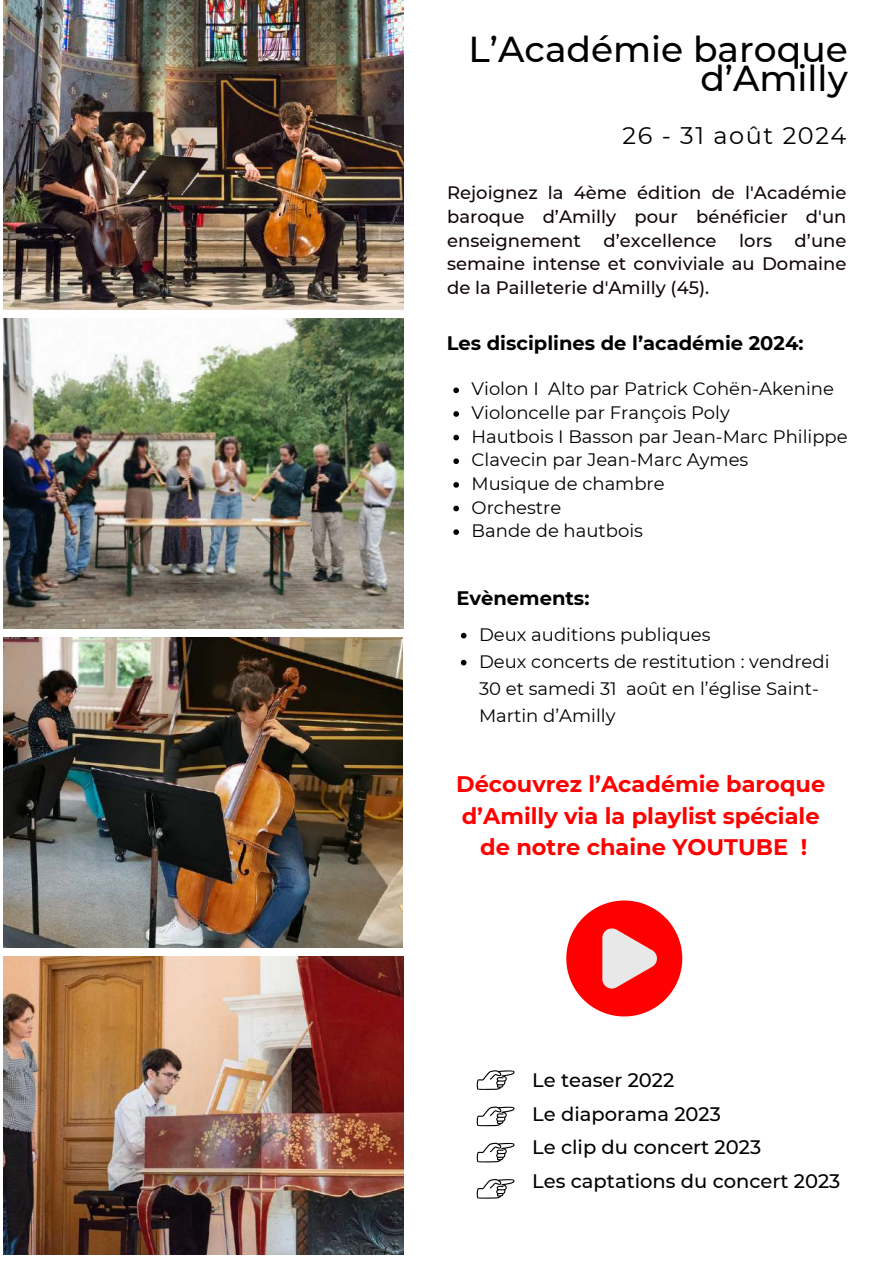
<style>
.page{position:relative;width:894px;height:1264px;background:#fff}
.page>*{position:absolute;margin:0;border:0;box-sizing:border-box;transform-origin:0 0}
.t1{font:500 36px/29.2px "Montserrat";color:#000;text-align:right}
.t2{font:24px "Montserrat";letter-spacing:.065em;color:#000}
.t3{font:700 22.5px/31.5px "Montserrat";color:#f00;text-align:center}
.t4{font:500 19.5px/33.8px "Montserrat";color:#000}
.t5{font:700 19.5px "Montserrat";color:#000}
.t6{font:18px/23.7px "Montserrat";color:#000}
.t7{font:500 18px/23.7px "Montserrat";color:#120809;text-align:justify}
</style>
<div class="page">
<img style="left:4px;top:638px;width:398px;height:309px">
<img style="left:4px;top:0;width:399px;height:310px">
<img style="left:4px;top:319px;width:399px;height:309px">
<img style="left:4px;top:956px;width:399px;height:298px">
<svg style="left:566px;top:900px;width:116px;height:116px"></svg>
<svg style="left:453px;top:387px;width:6px;height:6px"></svg>
<svg style="left:453px;top:411px;width:6px;height:6px"></svg>
<svg style="left:453px;top:435px;width:6px;height:5px"></svg>
<svg style="left:453px;top:458px;width:6px;height:6px"></svg>
<svg style="left:453px;top:482px;width:6px;height:5px"></svg>
<svg style="left:453px;top:505px;width:6px;height:6px"></svg>
<svg style="left:453px;top:529px;width:6px;height:6px"></svg>
<svg style="left:460px;top:633px;width:6px;height:5px"></svg>
<svg style="left:460px;top:660px;width:6px;height:5px"></svg>
<svg style="left:476px;top:1070px;width:38px;height:20px"></svg>
<svg style="left:476px;top:1106px;width:38px;height:20px"></svg>
<svg style="left:476px;top:1142px;width:38px;height:20px"></svg>
<svg style="left:476px;top:1179px;width:38px;height:19px"></svg>
<h1 class="t1" style="left:468px;top:35px;width:381px">L’Académie baroque d’Amilly</h1>
<h2 class="t2" style="left:622px;top:120px;width:225px">26 - 31 août 2024</h2>
<p class="t7" style="left:447px;top:181px;width:401px">Rejoignez la 4ème édition de l'Académie baroque d’Amilly pour bénéficier d'un enseignement</p>
<p class="t7" style="left:447px;top:228px;width:401px;text-indent:347px">d’une semaine intense et conviviale au Domaine de la Pailleterie d'Amilly (45).</p>
<p class="t7" style="left:603px;top:228px;width:115px">d’excellence</p>
<p class="t7" style="left:739px;top:228px;width:34px">lors</p>
<p class="t5" style="left:446px;top:331px;width:358px">Les disciplines de l’académie 2024:</p>
<p class="t6" style="left:471px;top:377px;width:377px">Violon I Alto par Patrick Cohën-Akenine<br>Violoncelle par François Poly<br>Hautbois I Basson par Jean-Marc Philippe<br>Clavecin par Jean-Marc Aymes<br>Musique de chambre<br>Orchestre<br>Bande de hautbois</p>
<p class="t5" style="left:456px;top:585px;width:134px">Evènements:</p>
<p class="t6" style="left:479px;top:620px;width:352px;line-height:27px">Deux auditions publiques<br>Deux concerts de restitution : vendredi<br>30 et samedi 31 août en l’église Saint-<br>Martin d’Amilly</p>
<p class="t3" style="left:456px;top:768px;width:370px">Découvrez l’Académie baroque d’Amilly via la playlist spéciale de notre chaine YOUTUBE !</p>
<p class="t4" style="left:532px;top:1063px;width:309px">Le teaser 2022<br>Le diaporama 2023<br>Le clip du concert 2023<br>Les captations du concert 2023</p>
</div>
